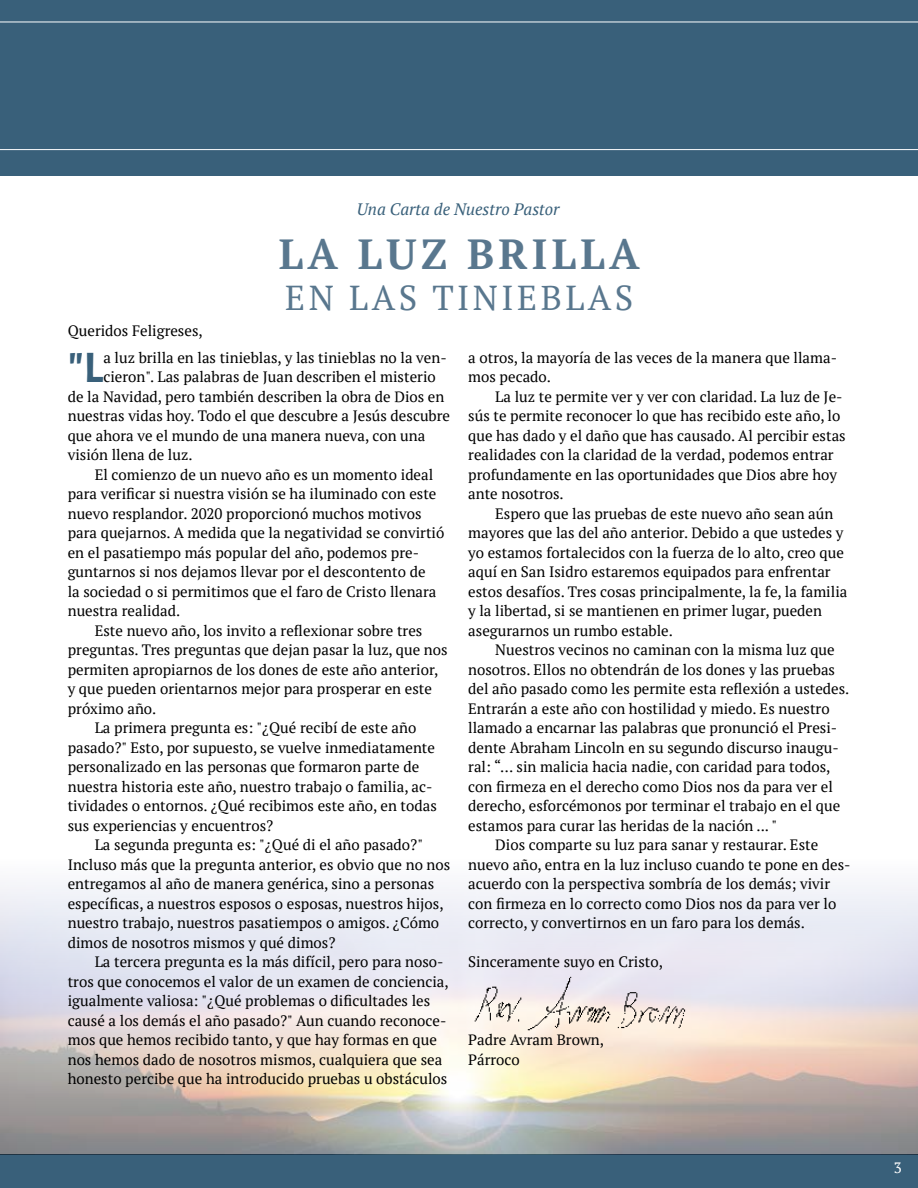
<style>
.page{position:relative;width:918px;height:1188px;background:#fff}
.page>*{position:absolute;margin:0;border:0;box-sizing:border-box;transform-origin:0 0}
.t1{font:700 45.3px "Alegreya Sans";color:#39607a}
.t2{font:700 42px "PT Serif";letter-spacing:.1em;color:#59778e}
.t3{font:34.5px "PT Serif";letter-spacing:.1em;color:#59778e}
.t4{font:italic 16.5px "PT Serif";color:#39607a}
.t5{font:15px/19.5px "PT Serif";color:#000}
.t6{font:15px "PT Serif";color:#fff}
</style>
<div class="page">
<div style="left:0;top:1154px;width:918px;height:34px;background:#39607a"></div>
<div style="left:0;top:0;width:918px;height:176px;background:#39607a"></div>
<hr style="left:0;top:22px;width:918px;height:1px;background:#fff">
<hr style="left:0;top:149px;width:918px;height:1px;background:#fff">
<img style="left:468px;top:966px;width:229px;height:85px">
<p class="t4" style="left:357px;top:199px;width:204px">Una Carta de Nuestro Pastor</p>
<p class="t5" style="left:68px;top:320px;width:136px">Queridos Feligreses,</p>
<h2 class="t2" style="left:279px;top:226px;width:363px">LA LUZ BRILLA</h2>
<h3 class="t3" style="left:285px;top:275px;width:350px">EN LAS TINIEBLAS</h3>
<h1 class="t1" style="left:68px;top:334px;width:37px">"L</h1>
<p class="t5" style="left:103px;top:347px;width:345px">a luz brilla en las tinieblas, y las tinieblas no la ven-</p>
<p class="t5" style="left:103px;top:367px;width:334px">cieron". Las palabras de Juan describen el misterio</p>
<p class="t5" style="left:68px;top:386px;width:378px">de la Navidad, pero también describen la obra de Dios en</p>
<p class="t5" style="left:68px;top:406px;width:384px">nuestras vidas hoy. Todo el que descubre a Jesús descubre</p>
<p class="t5" style="left:68px;top:425px;width:359px">que ahora ve el mundo de una manera nueva, con una</p>
<p class="t5" style="left:68px;top:445px;width:126px">visión llena de luz.</p>
<p class="t5" style="left:95px;top:464px;width:340px">El comienzo de un nuevo año es un momento ideal</p>
<p class="t5" style="left:68px;top:484px;width:370px">para verificar si nuestra visión se ha iluminado con este</p>
<p class="t5" style="left:68px;top:503px;width:355px">nuevo resplandor. 2020 proporcionó muchos motivos</p>
<p class="t5" style="left:68px;top:523px;width:378px">para quejarnos. A medida que la negatividad se convirtió</p>
<p class="t5" style="left:68px;top:542px;width:353px">en el pasatiempo más popular del año, podemos pre-</p>
<p class="t5" style="left:68px;top:562px;width:359px">guntarnos si nos dejamos llevar por el descontento de</p>
<p class="t5" style="left:68px;top:581px;width:370px">la sociedad o si permitimos que el faro de Cristo llenara</p>
<p class="t5" style="left:68px;top:601px;width:114px">nuestra realidad.</p>
<p class="t5" style="left:95px;top:620px;width:329px">Este nuevo año, los invito a reflexionar sobre tres</p>
<p class="t5" style="left:68px;top:640px;width:381px">preguntas. Tres preguntas que dejan pasar la luz, que nos</p>
<p class="t5" style="left:68px;top:659px;width:372px">permiten apropiarnos de los dones de este año anterior,</p>
<p class="t5" style="left:68px;top:679px;width:366px">y que pueden orientarnos mejor para prosperar en este</p>
<p class="t5" style="left:68px;top:698px;width:90px">próximo año.</p>
<p class="t5" style="left:95px;top:718px;width:323px">La primera pregunta es: "¿Qué recibí de este año</p>
<p class="t5" style="left:68px;top:737px;width:369px">pasado?" Esto, por supuesto, se vuelve inmediatamente</p>
<p class="t5" style="left:68px;top:757px;width:353px">personalizado en las personas que formaron parte de</p>
<p class="t5" style="left:68px;top:776px;width:366px">nuestra historia este año, nuestro trabajo o familia, ac-</p>
<p class="t5" style="left:68px;top:796px;width:371px">tividades o entornos. ¿Qué recibimos este año, en todas</p>
<p class="t5" style="left:68px;top:815px;width:207px">sus experiencias y encuentros?</p>
<p class="t5" style="left:95px;top:835px;width:330px">La segunda pregunta es: "¿Qué di el año pasado?"</p>
<p class="t5" style="left:68px;top:854px;width:384px">Incluso más que la pregunta anterior, es obvio que no nos</p>
<p class="t5" style="left:68px;top:874px;width:368px">entregamos al año de manera genérica, sino a personas</p>
<p class="t5" style="left:68px;top:893px;width:377px">específicas, a nuestros esposos o esposas, nuestros hijos,</p>
<p class="t5" style="left:68px;top:913px;width:373px">nuestro trabajo, nuestros pasatiempos o amigos. ¿Cómo</p>
<p class="t5" style="left:68px;top:932px;width:269px">dimos de nosotros mismos y qué dimos?</p>
<p class="t5" style="left:95px;top:952px;width:350px">La tercera pregunta es la más difícil, pero para noso-</p>
<p class="t5" style="left:68px;top:971px;width:382px">tros que conocemos el valor de un examen de conciencia,</p>
<p class="t5" style="left:68px;top:991px;width:364px">igualmente valiosa: "¿Qué problemas o dificultades les</p>
<p class="t5" style="left:68px;top:1010px;width:380px">causé a los demás el año pasado?" Aun cuando reconoce-</p>
<p class="t5" style="left:68px;top:1030px;width:371px">mos que hemos recibido tanto, y que hay formas en que</p>
<p class="t5" style="left:68px;top:1049px;width:376px">nos hemos dado de nosotros mismos, cualquiera que sea</p>
<p class="t5" style="left:68px;top:1069px;width:381px">honesto percibe que ha introducido pruebas u obstáculos</p>
<p class="t5" style="left:468px;top:347px;width:370px">a otros, la mayoría de las veces de la manera que llama&shy;mos pecado.</p>
<p class="t5" style="left:468px;top:386px;width:379px;text-indent:27px">La luz te permite ver y ver con claridad. La luz de Je&shy;sús te permite reconocer lo que has recibido este año, lo que has dado y el daño que has causado. Al percibir estas realidades con la claridad de la verdad, podemos entrar profundamente en las oportunidades que Dios abre hoy ante nosotros.</p>
<p class="t5" style="left:468px;top:503px;width:381px;text-indent:27px">Espero que las pruebas de este nuevo año sean aún mayores que las del año anterior. Debido a que ustedes y yo estamos fortalecidos con la fuerza de lo alto, creo que aquí en San Isidro estaremos equipados para enfrentar estos desafíos. Tres cosas principalmente, la fe, la familia y la libertad, si se mantienen en primer lugar, pueden asegurarnos un rumbo estable.</p>
<p class="t5" style="left:495px;top:640px;width:341px">Nuestros vecinos no caminan con la misma luz que</p>
<p class="t5" style="left:468px;top:659px;width:368px">nosotros. Ellos no obtendrán de los dones y las pruebas</p>
<p class="t5" style="left:468px;top:679px;width:383px">del año pasado como les permite esta reflexión a ustedes.</p>
<p class="t5" style="left:468px;top:698px;width:363px">Entrarán a este año con hostilidad y miedo. Es nuestro</p>
<p class="t5" style="left:468px;top:718px;width:371px">llamado a encarnar las palabras que pronunció el Presi-</p>
<p class="t5" style="left:468px;top:737px;width:372px">dente Abraham Lincoln en su segundo discurso inaugu-</p>
<p class="t5" style="left:468px;top:757px;width:364px">ral: “… sin malicia hacia nadie, con caridad para todos,</p>
<p class="t5" style="left:468px;top:776px;width:366px">con firmeza en el derecho como Dios nos da para ver el</p>
<p class="t5" style="left:468px;top:796px;width:374px">derecho, esforcémonos por terminar el trabajo en el que</p>
<p class="t5" style="left:468px;top:815px;width:311px">estamos para curar las heridas de la nación ... "</p>
<p class="t5" style="left:495px;top:835px;width:325px">Dios comparte su luz para sanar y restaurar. Este</p>
<p class="t5" style="left:468px;top:854px;width:384px">nuevo año, entra en la luz incluso cuando te pone en des-</p>
<p class="t5" style="left:468px;top:874px;width:363px">acuerdo con la perspectiva sombría de los demás; vivir</p>
<p class="t5" style="left:468px;top:893px;width:370px">con firmeza en lo correcto como Dios nos da para ver lo</p>
<p class="t5" style="left:468px;top:913px;width:338px">correcto, y convertirnos en un faro para los demás.</p>
<p class="t5" style="left:468px;top:952px;width:196px">Sinceramente suyo en Cristo,</p>
<p class="t5" style="left:468px;top:1030px;width:137px">Padre Avram Brown,<br>Párroco</p>
<p class="t6" style="left:894px;top:1158px;width:9px">3</p>
</div>
